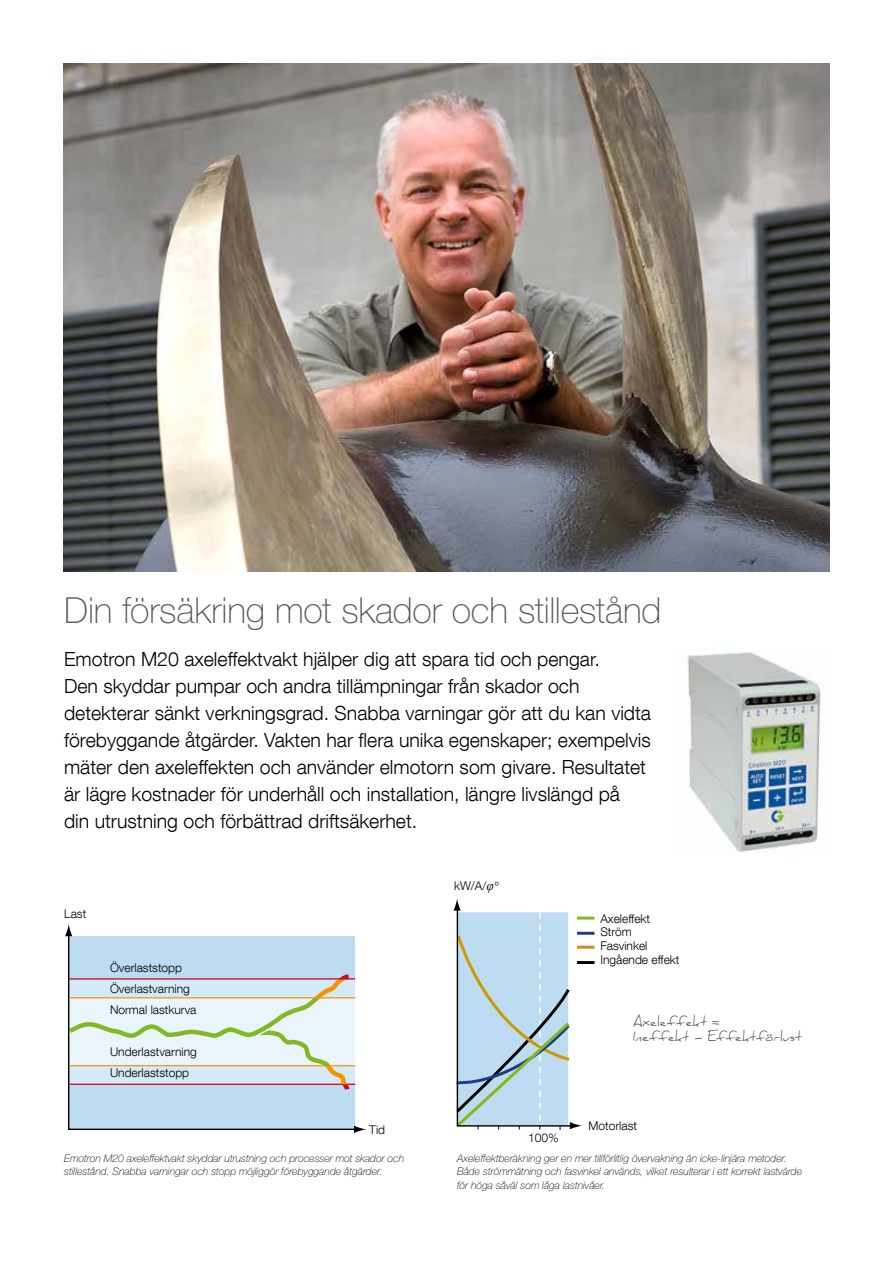
<style>
.page{position:relative;width:893px;height:1263px;background:#fff}
.page>*{position:absolute;margin:0;border:0;box-sizing:border-box;transform-origin:0 0}
.t1{font:100 36px "Helvetica Neue LT Std";letter-spacing:-.005em;color:#58585a}
.t2{font:300 19.5px/27px "Helvetica Neue LT Com";color:#000}
.t3{font:12.75px/15px "Daniel";letter-spacing:.015em;color:#58585a}
.t4{font:300 12px/21px "Helvetica Neue LT Com";color:#000}
.t5{font:italic 100 10.5px/13.5px "Helvetica Neue LT Std";color:#000}
.s1{font-family:"Times New Roman";font-weight:400;font-style:italic;font-size:13.5px}
.s2{font-family:"Times New Roman";font-weight:400;font-style:italic}
</style>
<div class="page">
<img style="left:64px;top:64px;width:765px;height:507px">
<img style="left:687px;top:652px;width:134px;height:200px">
<hr style="left:577px;top:916px;width:17px;height:3px;background:#86b818">
<hr style="left:577px;top:946px;width:17px;height:3px;background:#cc8a0e">
<hr style="left:577px;top:932px;width:17px;height:3px;background:#1b3b8e">
<hr style="left:577px;top:961px;width:17px;height:3px;background:#000">
<svg style="left:453px;top:899px;width:129px;height:231px"></svg>
<svg style="left:67px;top:935px;width:289px;height:196px;background:#bbd6ea"></svg>
<svg style="left:354px;top:1126px;width:12px;height:7px"></svg>
<svg style="left:65px;top:924px;width:7px;height:12px"></svg>
<hr style="left:69px;top:1065px;width:286px;height:1px;background:#f39400">
<hr style="left:69px;top:1083px;width:286px;height:2px;background:#cd071e">
<svg style="left:69px;top:974px;width:282px;height:120px;background:#d9e5e5"></svg>
<hr style="left:70px;top:997px;width:285px;height:1px;background:#f39400">
<hr style="left:69px;top:978px;width:286px;height:1px;background:#cd071e">
<h1 class="t1" style="left:64px;top:590px;width:599px">Din försäkring mot skador och stillestånd</h1>
<p class="t2" style="left:64px;top:645px;width:588px">Emotron M20 axeleffektvakt hjälper dig att spara tid och pengar.<br>Den skyddar pumpar och andra tillämpningar från skador och detekterar sänkt verkningsgrad. Snabba varningar gör att du kan vidta förebyggande åtgärder. Vakten har flera unika egenskaper; exempelvis mäter den axeleffekten och använder elmotorn som givare. Resultatet är lägre kostnader för underhåll och installation, längre livslängd på<br>din utrustning och förbättrad driftsäkerhet.</p>
<p class="t4" style="left:64px;top:902px;width:23px">Last</p>
<p class="t4" style="left:110px;top:957px;width:88px">Överlaststopp<br>Överlastvarning<br>Normal lastkurva</p>
<p class="t4" style="left:110px;top:1041px;width:88px">Underlastvarning<br>Underlaststopp</p>
<p class="t4" style="left:369px;top:1118px;width:18px">Tid</p>
<p class="t4" style="left:454px;top:875px;width:46px">kW/A/<span class="s1">φ</span><span class="s2">°</span></p>
<p class="t4" style="left:600px;top:911px;width:81px;line-height:14px">Axeleffekt<br>Ström<br>Fasvinkel<br>Ingående effekt</p>
<p class="t3" style="left:633px;top:1014px;width:170px">Axeleffekt =<br>Ineffekt – Effektförlust</p>
<p class="t4" style="left:528px;top:1127px;width:32px">100%</p>
<p class="t4" style="left:589px;top:1115px;width:50px">Motorlast</p>
<p class="t5" style="left:64px;top:1151px;width:341px">Emotron M20 axeleffektvakt skyddar utrustning och processer mot skador och stillestånd. Snabba varningar och stopp möjliggör förebyggande åtgärder.</p>
<p class="t5" style="left:457px;top:1151px;width:347px">Axeleffektberäkning ger en mer tillförlitlig övervakning än icke-linjära metoder.<br>Både strömmätning och fasvinkel används, vilket resulterar i ett korrekt lastvärde för höga såväl som låga lastnivåer.</p>
</div>
